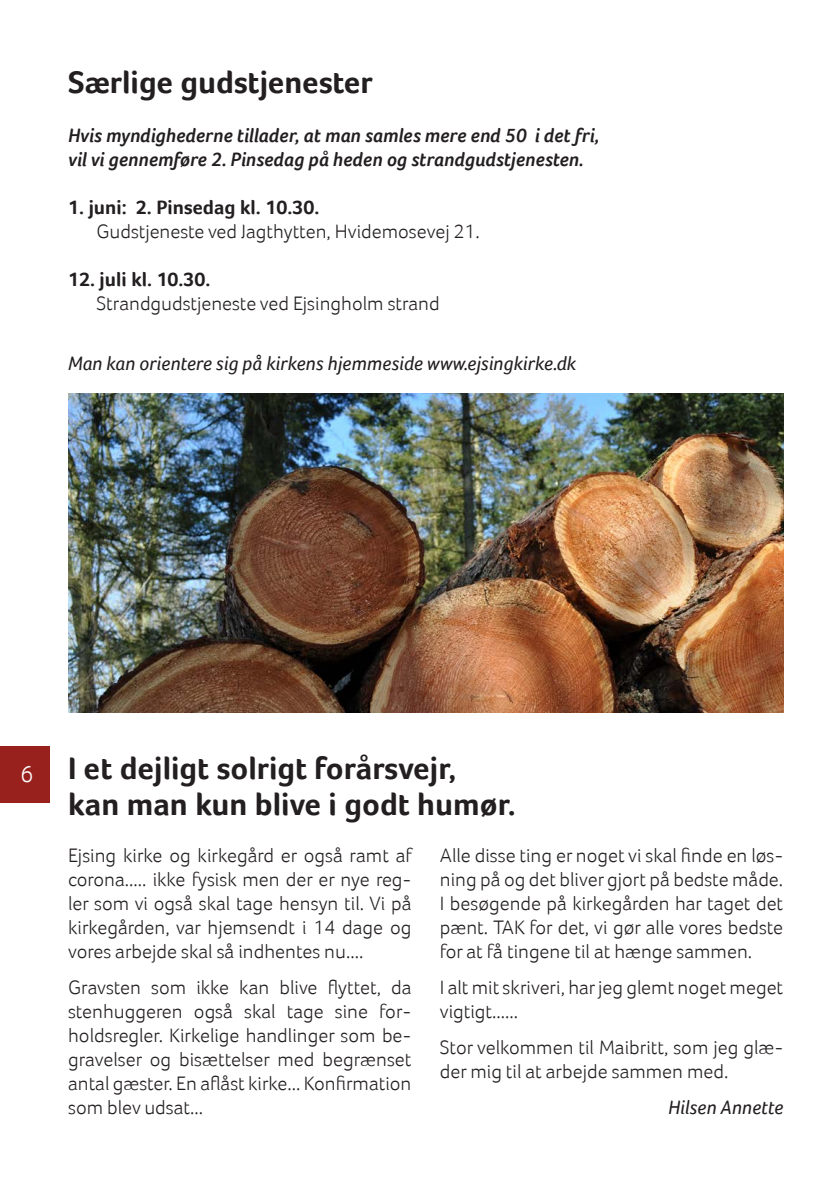
<style>
.page{position:relative;width:840px;height:1191px;background:#fff}
.page>*{position:absolute;margin:0;border:0;box-sizing:border-box;transform-origin:0 0}
.Overskrift{font:700 32px/36px "Acer Foco";color:#231f20}
.t1{font:300 24px "Acer Foco";color:#fff}
.Brødtekst{font:300 20px/24px "Acer Foco";color:#231f20;text-align:justify}
.Mellemrubruik{font:300 20px/24px "Acer Foco";color:#231f20}
.Manchet{font:italic 600 20px "Acer Foco";color:#231f20}
.Mellemrubruik-2{font:italic 20px "Acer Foco";color:#231f20}
.Brødtekst-2{font:italic 20px "Acer Foco";color:#231f20}
.s1{font-weight:700}
</style>
<div class="page">
<div style="left:0;top:746px;width:50px;height:56px;background:#98211e"></div>
<img style="left:68px;top:394px;width:714px;height:319px">
<p class="Overskrift" style="left:68px;top:64px;width:306px">Særlige gudstjenester</p>
<p class="Manchet" style="left:68px;top:123px;width:532px">Hvis myndighederne tillader, at man samles mere end 50 i det fri,</p>
<p class="Manchet" style="left:68px;top:147px;width:516px">vil vi gennemføre 2. Pinsedag på heden og strandgudstjenesten.</p>
<p class="Mellemrubruik" style="left:96px;top:195px;width:384px;text-indent:-28px"><span class="s1">1. juni: 2. Pinsedag kl. 10.30.<br></span>Gudstjeneste ved Jagthytten, Hvidemosevej 21.</p>
<p class="Mellemrubruik" style="left:96px;top:267px;width:344px;text-indent:-28px"><span class="s1">12. juli kl. 10.30.<br></span>Strandgudstjeneste ved Ejsingholm strand</p>
<p class="Mellemrubruik-2" style="left:68px;top:352px;width:509px">Man kan orientere sig på kirkens hjemmeside www.ejsingkirke.dk</p>
<p class="t1" style="left:21px;top:760px;width:14px">6</p>
<p class="Overskrift" style="left:68px;top:750px;width:449px">I et dejligt solrigt forårsvejr,<br>kan man kun blive i godt humør.</p>
<p class="Brødtekst" style="left:439px;top:843px;width:344px">Alle disse ting er noget vi skal finde en løs&shy;ning på og det bliver gjort på bedste måde.</p>
<p class="Brødtekst" style="left:439px;top:891px;width:344px">I besøgende på kirkegården har taget det pænt. TAK for det, vi gør alle vores bedste for at få tingene til at hænge sammen.</p>
<p class="Brødtekst" style="left:439px;top:975px;width:344px">I alt mit skriveri, har jeg glemt noget meget vigtigt......</p>
<p class="Brødtekst" style="left:439px;top:1035px;width:344px">Stor velkommen til Maibritt, som jeg glæ&shy;der mig til at arbejde sammen med.</p>
<p class="Brødtekst-2" style="left:667px;top:1096px;width:116px">Hilsen Annette</p>
<p class="Brødtekst" style="left:68px;top:843px;width:345px">Ejsing kirke og kirkegård er også ramt af corona..... ikke fysisk men der er nye reg&shy;ler som vi også skal tage hensyn til. Vi på kirkegården, var hjemsendt i 14 dage og vores arbejde skal så indhentes nu....</p>
<p class="Brødtekst" style="left:68px;top:975px;width:344px">Gravsten som ikke kan blive flyttet, da stenhuggeren også skal tage sine for&shy;holdsregler. Kirkelige handlinger som be&shy;gravelser og bisættelser med begrænset antal gæster. En aflåst kirke... Konfirmation som blev udsat...</p>
</div>
